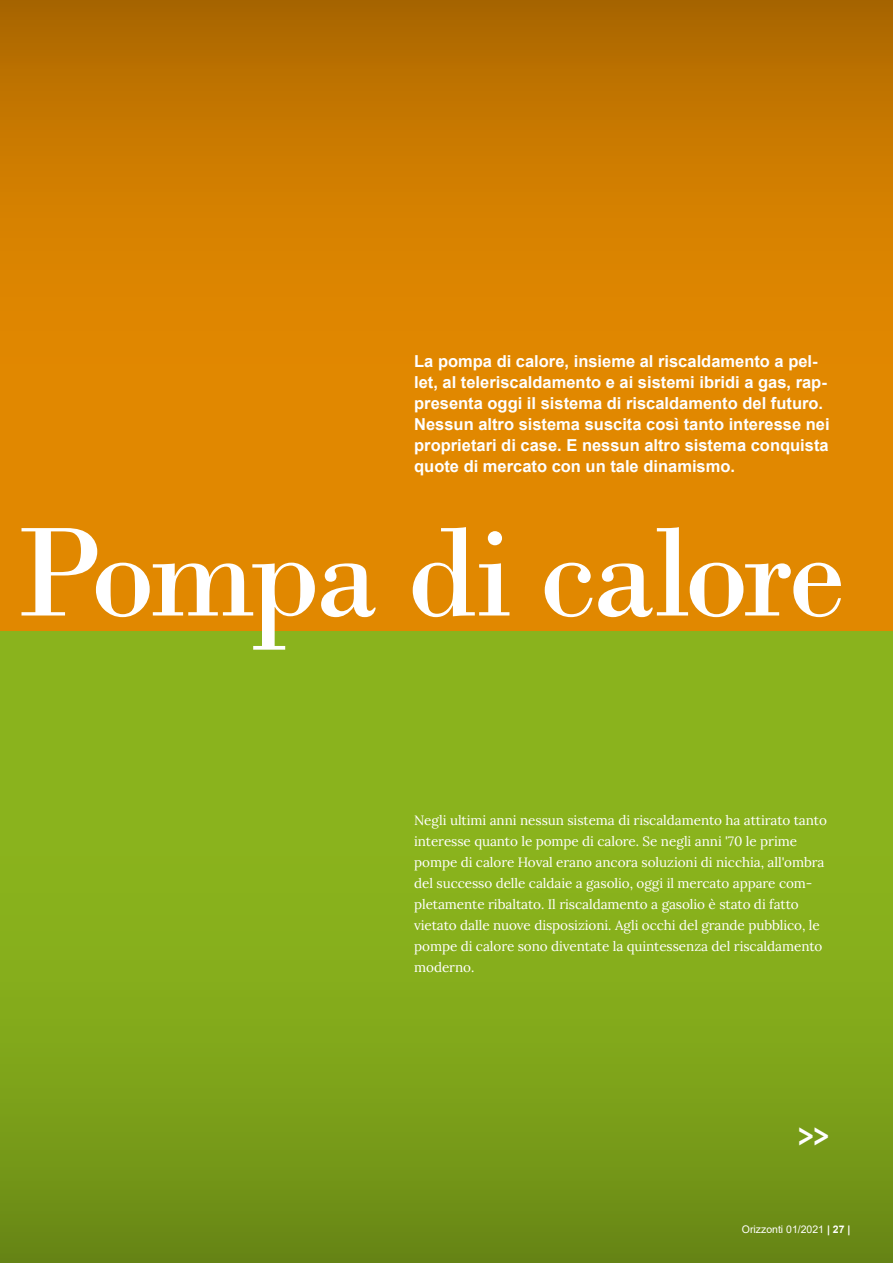
<style>
.page{position:relative;width:893px;height:1263px;background:#fff}
.page>*{position:absolute;margin:0;border:0;box-sizing:border-box;transform-origin:0 0}
.t1{font:133.5px "Bodoni";letter-spacing:-.05em;color:#fff}
.t2{font:700 33px "Arial Narrow";color:#fff}
.t3{font:700 16.5px/21px "Arial";color:#fff}
.t4{font:13.5px/21px "Lora";letter-spacing:-.005em;color:#fff}
.t5{font:10.5px "Arial";color:#fff}
.s1{font-weight:700}
</style>
<div class="page">
<div style="left:0;top:0;width:893px;height:631px;background:#e18800"></div>
<div style="left:0;top:631px;width:893px;height:632px;background:#8ab31d"></div>
<div style="left:0;top:0;width:893px;height:404px;background:linear-gradient(to bottom,#b16b00,#eb8e00)"></div>
<div style="left:0;top:810px;width:893px;height:453px;background:linear-gradient(to bottom,#90bb1e,#6c8d16)"></div>
<p class="t3" style="left:414px;top:351px;width:417px">La pompa di calore, insieme al riscaldamento a pel‑ let, al teleriscaldamento e ai sistemi ibridi a gas, rap‑ presenta oggi il sistema di riscaldamento del futuro.<br>Nessun altro sistema suscita così tanto interesse nei proprietari di case. E nessun altro sistema conquista quote di mercato con un tale dinamismo.</p>
<h1 class="t1" style="left:15px;top:493px;width:832px">Pompa di calore</h1>
<p class="t4" style="left:414px;top:808px;width:414px">Negli ultimi anni nessun sistema di riscaldamento ha attirato tanto interesse quanto le pompe di calore. Se negli anni '70 le prime pompe di calore Hoval erano ancora soluzioni di nicchia, all'ombra del successo delle caldaie a gasolio, oggi il mercato appare com‑ pletamente ribaltato. Il riscaldamento a gasolio è stato di fatto vietato dalle nuove disposizioni. Agli occhi del grande pubblico, le pompe di calore sono diventate la quintessenza del riscaldamento moderno.</p>
<h2 class="t2" style="left:798px;top:1111px;width:32px">&gt;&gt;</h2>
<p class="t5" style="left:742px;top:1222px;width:110px">Orizzonti 01/2021 <span class="s1">| 27 |</span></p>
</div>
